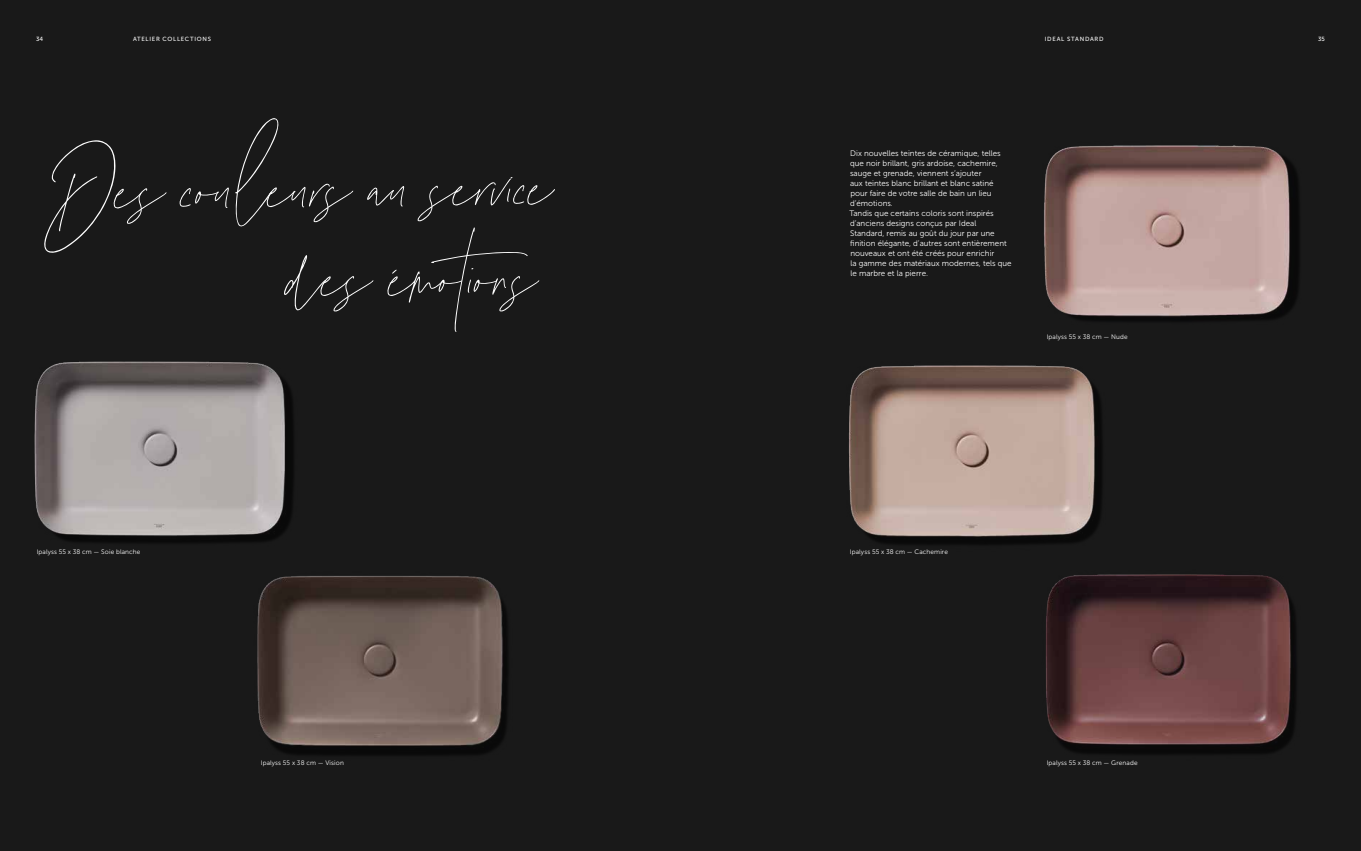
<style>
.page{position:relative;width:1361px;height:851px;background:#fff}
.page>*{position:absolute;margin:0;border:0;box-sizing:border-box;transform-origin:0 0}
.t1{font:116.3px/89.3px "Amoret Script";color:#fff;text-align:right}
.t2{font:8px/10px "Museo Sans 300";color:#fff}
.t3{font:6.5px "Museo Sans 300";letter-spacing:.02em;color:#fff}
.t4{font:6px "Museo Sans 500";letter-spacing:.12em;color:#fff}
</style>
<div class="page">
<div style="left:0;top:0;width:1361px;height:850px;background:#191919"></div>
<img style="left:257px;top:576px;width:251px;height:179px">
<img style="left:34px;top:361px;width:259px;height:182px">
<img style="left:1046px;top:574px;width:250px;height:180px">
<img style="left:849px;top:365px;width:253px;height:180px">
<img style="left:1044px;top:145px;width:255px;height:176px">
<p class="t4" style="left:36px;top:35px;width:9px">34</p>
<p class="t4" style="left:133px;top:35px;width:80px">ATELIER COLLECTIONS</p>
<p class="t4" style="left:1044px;top:35px;width:60px">IDEAL STANDARD</p>
<p class="t4" style="left:1318px;top:35px;width:8px">35</p>
<h1 class="t1" style="left:42px;top:142px;width:518px">Des couleurs au service des émotions</h1>
<p class="t2" style="left:849px;top:148px;width:164px">Dix nouvelles teintes de céramique, telles que noir brillant, gris ardoise, cachemire, sauge et grenade, viennent s’ajouter<br>aux teintes blanc brillant et blanc satiné pour faire de votre salle de bain un lieu d’émotions.<br>Tandis que certains coloris sont inspirés d’anciens designs conçus par Ideal Standard, remis au goût du jour par une finition élégante, d’autres sont entièrement nouveaux et ont été créés pour enrichir<br>la gamme des matériaux modernes, tels que le marbre et la pierre.</p>
<p class="t3" style="left:1046px;top:333px;width:83px">Ipalyss 55 x 38 cm — Nude</p>
<p class="t3" style="left:37px;top:548px;width:105px">Ipalyss 55 x 38 cm — Soie blanche</p>
<p class="t3" style="left:850px;top:548px;width:99px">Ipalyss 55 x 38 cm — Cachemire</p>
<p class="t3" style="left:261px;top:759px;width:84px">Ipalyss 55 x 38 cm — Vision</p>
<p class="t3" style="left:1046px;top:759px;width:92px">Ipalyss 55 x 38 cm — Grenade</p>
</div>
